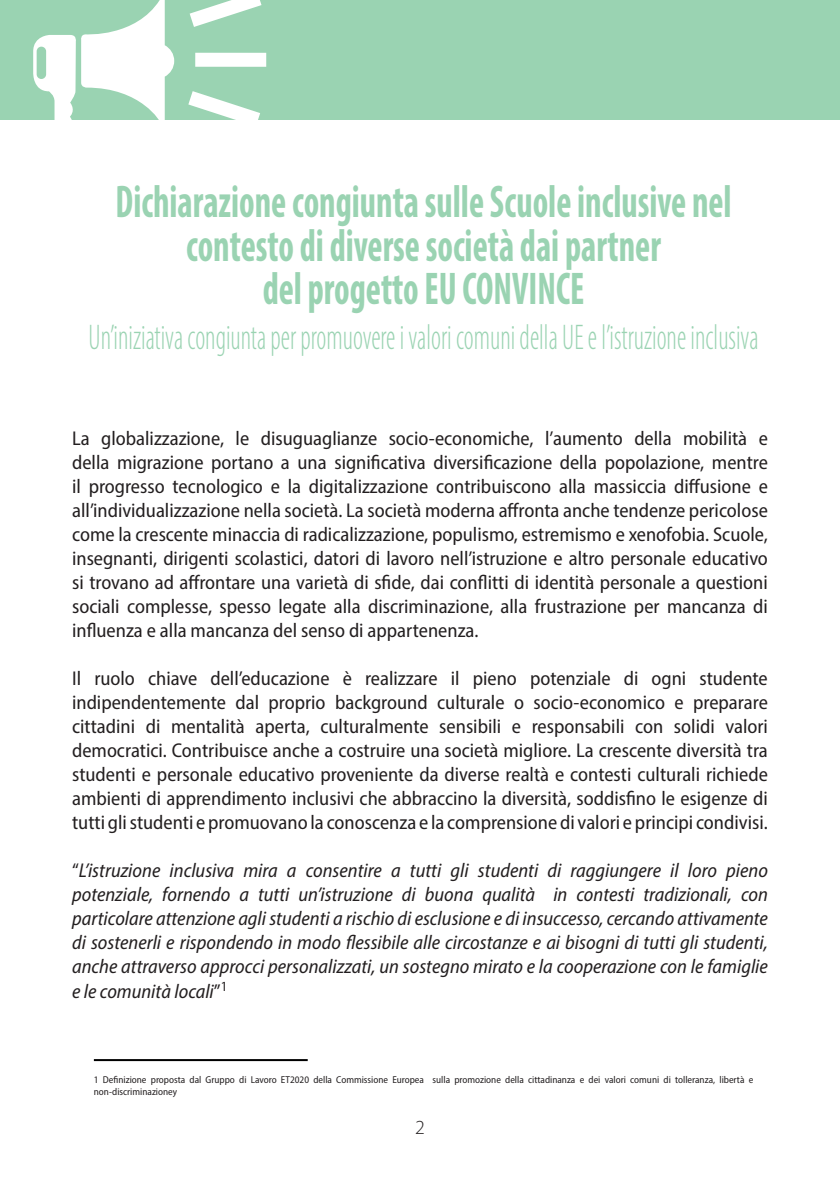
<style>
.page{position:relative;width:840px;height:1191px;background:#fff}
.page>*{position:absolute;margin:0;border:0;box-sizing:border-box;transform-origin:0 0}
.t1{font:700 condensed 46px/43.2px "Myriad Pro";color:#9ad3b2;text-align:center;scale:.78 1}
.t2{font:300 condensed 35.8px "Myriad Pro";color:#9ad3b2;scale:.78 1}
.t3{font:semi-condensed 20px/24px "Myriad Pro";color:#231f20;text-align:justify}
.t4{font:italic semi-condensed 20px/24px "Myriad Pro";color:#231f20;text-align:justify}
.t5{font:300 20px "Myriad Pro";color:#231f20}
.t6{font:semi-condensed 10px/12px "Myriad Pro";color:#231f20}
.s1{font-style:normal}
</style>
<div class="page">
<div style="left:0;top:0;width:839px;height:120px;background:#9ad3b2"></div>
<hr style="left:94px;top:1059px;width:213px;height:2px;background:#000">
<svg style="left:33px;top:0;width:234px;height:120px"></svg>
<h1 class="t1" style="left:115px;top:179px;width:791px">Dichiarazione congiunta sulle Scuole inclusive nel contesto di diverse società dai partner<br>del progetto EU CONVINCE</h1>
<h2 class="t2" style="left:88px;top:316px;width:859px">Un’iniziativa congiunta per promuovere i valori comuni della UE e l’istruzione inclusiva</h2>
<p class="t3" style="left:72px;top:426px;width:697px">La globalizzazione, le disuguaglianze socio-economiche, l’aumento della mobilità e della migrazione portano a una significativa diversificazione della popolazione, mentre il progresso tecnologico e la digitalizzazione contribuiscono alla massiccia diffusione e all’individualizzazione nella società. La società moderna affronta anche tendenze pericolose come la crescente minaccia di radicalizzazione, populismo, estremismo e xenofobia. Scuole, insegnanti, dirigenti scolastici, datori di lavoro nell’istruzione e altro personale educativo si trovano ad affrontare una varietà di sfide, dai conflitti di identità personale a questioni sociali complesse, spesso legate alla discriminazione, alla frustrazione per mancanza di influenza e alla mancanza del senso di appartenenza.</p>
<p class="t3" style="left:72px;top:666px;width:697px">Il ruolo chiave dell’educazione è realizzare il pieno potenziale di ogni studente indipendentemente dal proprio background culturale o socio-economico e preparare cittadini di mentalità aperta, culturalmente sensibili e responsabili con solidi valori democratici. Contribuisce anche a costruire una società migliore. La crescente diversità tra studenti e personale educativo proveniente da diverse realtà e contesti culturali richiede ambienti di apprendimento inclusivi che abbraccino la diversità, soddisfino le esigenze di tutti gli studenti e promuovano la conoscenza e la comprensione di valori e principi condivisi.</p>
<p class="t4" style="left:72px;top:858px;width:697px"><span class="s1">“</span>L’istruzione inclusiva mira a consentire a tutti gli studenti di raggiungere il loro pieno potenziale, fornendo a tutti un’istruzione di buona qualità in contesti tradizionali, con particolare attenzione agli studenti a rischio di esclusione e di insuccesso, cercando attivamente di sostenerli e rispondendo in modo flessibile alle circostanze e ai bisogni di tutti gli studenti, anche attraverso approcci personalizzati, un sostegno mirato e la cooperazione con le famiglie e le comunità locali<span class="s1">”</span><sup>1</sup></p>
<p class="t6" style="left:94px;top:1073px;width:660px">1 Definizione proposta dal Gruppo di Lavoro ET2020 della Commissione Europea sulla promozione della cittadinanza e dei valori comuni di tolleranza, libertà e non-discriminazioney</p>
<p class="t5" style="left:415px;top:1115px;width:11px">2</p>
</div>
